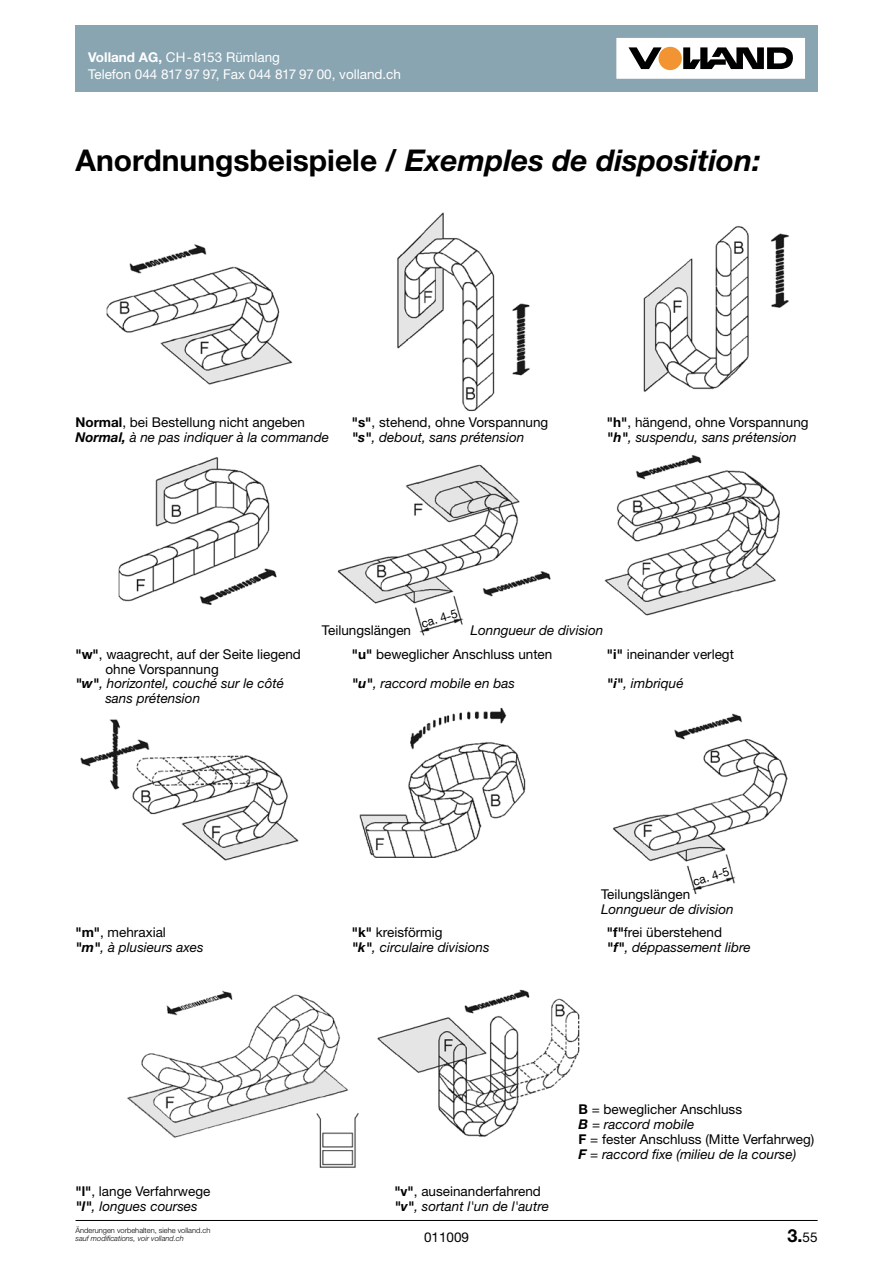
<style>
.page{position:relative;width:893px;height:1263px;background:#fff}
.page>*{position:absolute;margin:0;border:0;box-sizing:border-box;transform-origin:0 0}
.t1{font:italic 700 30px "Helvetica Neue";color:#000}
.t2{font:700 18px "Helvetica Neue";color:#000}
.t3{font:13.5px/14.9px "Helvetica Neue";color:#000}
.t4{font:italic 13.5px/14.9px "Helvetica Neue";color:#000}
.t5{font:13.5px/16.5px "Helvetica Neue";color:#fff}
.t6{font:12px "Helvetica Neue";color:#000}
.t7{font:300 7.5px "Helvetica Neue";color:#000}
.t8{font:italic 300 7.5px "Helvetica Neue";color:#000}
.s1{font-weight:700}
.s2{font-style:normal}
.s3{font-weight:700;font-style:italic}
.s4{font-style:italic}
.s5{font-weight:400;font-size:13.5px}
</style>
<div class="page">
<div style="left:76px;top:25px;width:742px;height:66px;background:#8aa5b2"></div>
<div style="left:604px;top:25px;width:214px;height:66px;background:#fff;border:13px solid #8aa5b2"></div>
<svg style="left:628px;top:47px;width:34px;height:22px"></svg>
<svg style="left:683px;top:47px;width:110px;height:22px"></svg>
<div style="left:658px;top:47px;width:24px;height:23px;background:#f29431;border-radius:50%"></div>
<hr style="left:76px;top:1220px;width:742px;height:1px;background:#000">
<img style="left:80px;top:213px;width:709px;height:955px">
<p class="t5" style="left:88px;top:49px;width:314px"><span class="s1">Volland AG,</span> CH-8153 Rümlang<br>Telefon 044 817 97 97, Fax 044 817 97 00, volland.ch</p>
<h1 class="t1" style="left:76px;top:142px;width:686px"><span class="s2">Anordnungsbeispiele /</span> Exemples de disposition:</h1>
<p class="t3" style="left:75px;top:415px;width:231px"><span class="s1">Normal</span>, bei Bestellung nicht angeben</p>
<p class="t3" style="left:352px;top:415px;width:198px"><span class="s1">"s"</span>, stehend, ohne Vorspannung</p>
<p class="t3" style="left:607px;top:415px;width:203px"><span class="s1">"h"</span>, hängend, ohne Vorspannung</p>
<p class="t4" style="left:75px;top:430px;width:255px"><span class="s1">Normal,</span> à ne pas indiquer à la commande</p>
<p class="t4" style="left:352px;top:430px;width:174px"><span class="s1">"s"</span>, debout, sans prétension</p>
<p class="t4" style="left:607px;top:430px;width:191px"><span class="s1">"h"</span>, suspendu, sans prétension</p>
<p class="t6" style="left:419px;top:617px;width:39px;rotate:-17deg">ca. 4-5</p>
<p class="t3" style="left:322px;top:622px;width:91px">Teilungslängen</p>
<p class="t4" style="left:471px;top:622px;width:134px">Lonngueur de division</p>
<p class="t3" style="left:75px;top:646px;width:227px"><span class="s1">"w"</span>, waagrecht, auf der Seite liegend</p>
<p class="t3" style="left:352px;top:646px;width:202px"><span class="s1">"u"</span> beweglicher Anschluss unten</p>
<p class="t3" style="left:607px;top:646px;width:128px"><span class="s1">"i"</span> ineinander verlegt</p>
<p class="t4" style="left:75px;top:661px;width:210px;text-indent:30px"><span class="s2">ohne Vorspannung<br></span><span class="s1">"w"</span>, horizontel, couché sur le côté</p>
<p class="t4" style="left:352px;top:676px;width:165px"><span class="s1">"u"</span>, raccord mobile en bas</p>
<p class="t4" style="left:607px;top:676px;width:78px"><span class="s1">"i"</span>, imbriqué</p>
<p class="t4" style="left:105px;top:691px;width:96px">sans prétension</p>
<p class="t6" style="left:691px;top:875px;width:39px;rotate:-17deg">ca. 4-5</p>
<p class="t3" style="left:601px;top:886px;width:91px">Teilungslängen</p>
<p class="t4" style="left:601px;top:901px;width:134px">Lonngueur de division</p>
<p class="t3" style="left:75px;top:925px;width:92px"><span class="s1">"m"</span>, mehraxial</p>
<p class="t3" style="left:352px;top:925px;width:92px"><span class="s1">"k"</span> kreisförmig</p>
<p class="t3" style="left:607px;top:925px;width:117px"><span class="s1">"f"</span>frei überstehend</p>
<p class="t4" style="left:75px;top:939px;width:130px"><span class="s1">"m"</span>, à plusieurs axes</p>
<p class="t4" style="left:352px;top:939px;width:139px"><span class="s1">"k"</span>, circulaire divisions</p>
<p class="t4" style="left:607px;top:939px;width:145px"><span class="s1">"f"</span>, déppassement libre</p>
<p class="t3" style="left:75px;top:1183px;width:136px"><span class="s1">"l"</span>, lange Verfahrwege</p>
<p class="t3" style="left:394px;top:1183px;width:148px"><span class="s1">"v"</span>, auseinanderfahrend</p>
<p class="t4" style="left:75px;top:1198px;width:124px"><span class="s1">"l"</span>, longues courses</p>
<p class="t4" style="left:394px;top:1198px;width:156px"><span class="s1">"v"</span>, sortant l'un de l'autre</p>
<p class="t7" style="left:76px;top:1226px;width:136px">Änderungen vorbehalten, siehe volland.ch</p>
<p class="t8" style="left:75px;top:1234px;width:110px">sauf modifications, voir volland.ch</p>
<p class="t3" style="left:424px;top:1229px;width:47px">011009</p>
<p class="t3" style="left:578px;top:1102px;width:237px"><span class="s1">B</span> = beweglicher Anschluss<br><span class="s3">B</span> <span class="s4">= raccord mobile<br></span><span class="s1">F</span> = fester Anschluss (Mitte Verfahrweg)<br><span class="s3">F</span> <span class="s4">= raccord fixe (milieu de la course)</span></p>
<h2 class="t2" style="left:787px;top:1224px;width:32px">3.<span class="s5">55</span></h2>
</div>
